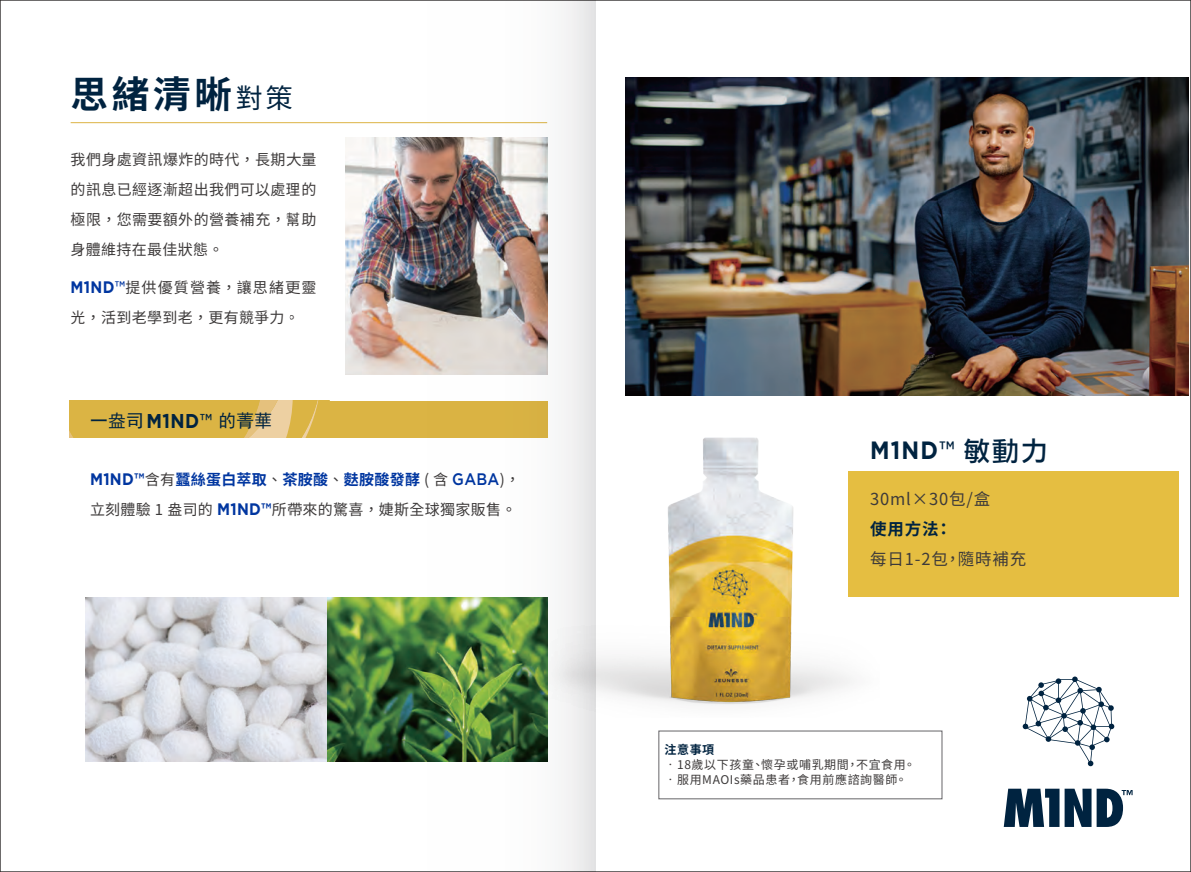
<style>
.page{position:relative;width:1191px;height:872px;background:#fff}
.page>*{position:absolute;margin:0;border:0;box-sizing:border-box;transform-origin:0 0}
.t1{font:700 37.5px "Noto Sans CJ Ktc";color:#002340}
.t2{font:700 25.05px "Gotham";color:#002340;scale:.9 1}
.t3{font:18px "Sim Hei";letter-spacing:.025em;color:#002340}
.t4{font:16.5px "Noto Sans CJ Ktc";letter-spacing:.05em;color:#3d3a3a}
.t5{font:700 16.5px "Noto Sans CJ Ktc";color:#002340}
.t6{font:15px/30px "Noto Sans CJ Ktc";letter-spacing:.025em;color:#3d3a3a}
.t7{font:15px/30px "Noto Sans CJ Ktc";letter-spacing:.05em;color:#3d3a3a}
.t8{font:12px "Noto Sans CJ Ktc";letter-spacing:.05em;color:#3d3a3a}
.t9{font:700 12px "Noto Sans CJ Ktc";color:#002340}
.s1{font-weight:400;font-size:27px}
.s2{font-family:"Gotham";font-weight:700;font-size:16.65px;color:#0036a0}
.s3{font-family:"Gotham";font-weight:500;font-size:16.65px;color:#0036a0}
.s4{font-family:"Gotham";font-weight:700;font-size:19.95px}
.s5{font-family:"Gotham";font-weight:500;font-size:19.95px}
.s6{font-weight:700;color:#0036a0}
.s7{font-weight:500}
.s8{font-family:"DF Li Hei Md HK BF";font-weight:400;font-size:27px}
</style>
<div class="page">
<svg style="left:70px;top:401px;width:220px;height:36px;background:#ddb751"></svg>
<hr style="left:71px;top:122px;width:476px;height:1px;background:#dcb444">
<img style="left:85px;top:597px;width:205px;height:164px">
<svg style="left:1022px;top:676px;width:92px;height:90px"></svg>
<svg style="left:1003px;top:788px;width:129px;height:39px"></svg>
<div style="left:658px;top:730px;width:284px;height:69px;border:1px solid #666568"></div>
<div style="left:848px;top:471px;width:330px;height:126px;background:#e5be41"></div>
<img style="left:595px;top:432px;width:257px;height:285px">
<img style="left:625px;top:78px;width:563px;height:318px">
<img style="left:290px;top:0;width:305px;height:872px">
<h1 class="t1" style="left:71px;top:73px;width:223px">思緒清晰<span class="s1">對策</span></h1>
<p class="t6" style="left:71px;top:145px;width:247px;text-align:justify">我們身處資訊爆炸的時代，長期大量的訊息已經逐漸超出我們可以處理的極限，您需要額外的營養補充，幫助身體維持在最佳狀態。</p>
<p class="t7" style="left:71px;top:273px;width:247px"><span class="s2">M1ND</span><span class="s3">™</span>提供優質營養，讓思緒更靈光，活到老學到老，更有競爭力。</p>
<p class="t3" style="left:90px;top:411px;width:184px">一盎司<span class="s4">M1ND</span><span class="s5">™</span> 的菁華</p>
<p class="t6" style="left:90px;top:464px;width:431px"><span class="s2">M1ND™</span>含有<span class="s6">蠶絲蛋白萃取</span>、<span class="s6">茶胺酸</span>、<span class="s6">麩胺酸發酵</span> ( 含 <span class="s3">GABA</span>)，立刻體驗 1 盎司的 <span class="s2">M1ND™</span>所帶來的驚喜，婕斯全球獨家販售。</p>
<h2 class="t2" style="left:870px;top:435px;width:198px">M1ND<span class="s7">™</span> <span class="s8">敏動力</span></h2>
<p class="t4" style="left:870px;top:490px;width:122px">30ml×30包/盒</p>
<p class="t5" style="left:870px;top:520px;width:83px">使用方法：</p>
<p class="t4" style="left:870px;top:550px;width:158px">每日1-2包，隨時補充</p>
<p class="t9" style="left:664px;top:742px;width:51px">注意事項</p>
<p class="t8" style="left:664px;top:757px;width:252px">•18歲以下孩童、懷孕或哺乳期間，不宜食用。</p>
<p class="t8" style="left:664px;top:772px;width:244px">•服用MAOIs藥品患者，食用前應諮詢醫師。</p>
</div>
